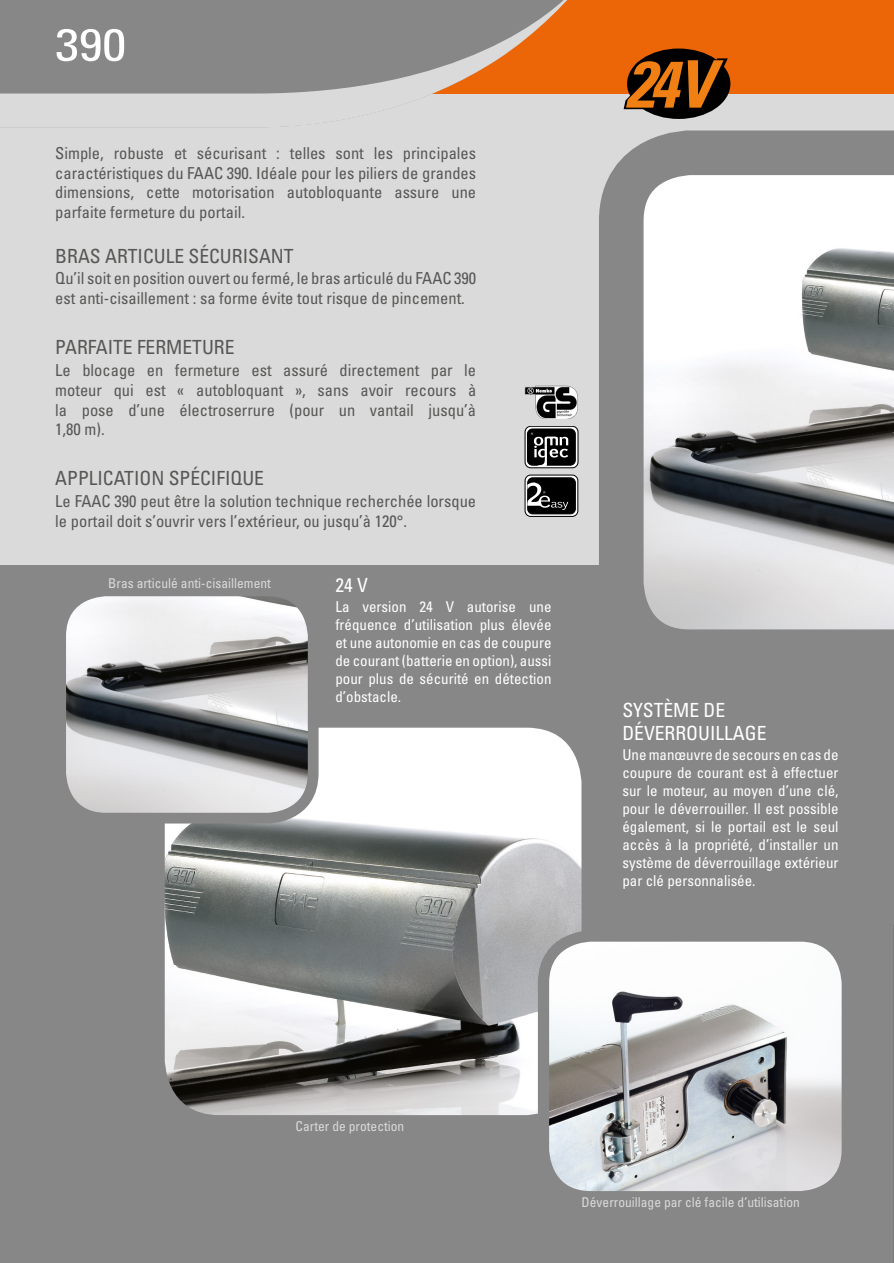
<style>
.page{position:relative;width:894px;height:1263px;background:#dadada}
.page>*{position:absolute;margin:0;border:0;box-sizing:border-box;transform-origin:0 0}
.t1{font:condensed 45px "Univers LT Std";color:#fff;scale:1.18 1}
.t2{font:condensed 19.5px "Univers LT Std";color:#575756}
.t3{font:condensed 19.5px/23.4px "Univers LT Std";color:#fff}
.t4{font:condensed 16.5px/19.8px "Univers LT Std";color:#575756;text-align:justify}
.t5{font:condensed 15px/18px "Univers LT Std";color:#fff;text-align:justify}
.t6{font:condensed 13.5px "Univers LT Std";color:#dadada}
</style>
<div class="page">
<div style="left:0;top:566px;width:894px;height:697px;background:#878787"></div>
<div style="left:0;top:0;width:894px;height:94px;background:#ec6608"></div>
<svg style="left:0;top:0;width:567px;height:128px;fill:#878787"></svg>
<div style="left:627px;top:49px;width:103px;height:70px;background:#000;border-radius:50%"></div>
<svg style="left:624px;top:58px;width:104px;height:52px"></svg>
<svg style="left:599px;top:130px;width:295px;height:500px;background:#bbbcbc"></svg>
<img style="left:166px;top:729px;width:414px;height:385px">
<div style="left:150px;top:713px;width:446px;height:417px;border:15px solid #878787;border-radius:62px"></div>
<img style="left:548px;top:936px;width:293px;height:254px">
<div style="left:538px;top:930px;width:315px;height:272px;border:11px solid #878787;border-radius:47px"></div>
<img style="left:67px;top:597px;width:246px;height:221px">
<div style="left:55px;top:585px;width:264px;height:238px;border:11px solid #878787;border-radius:45px"></div>
<svg style="left:893px;top:925px;width:1px;height:338px"></svg>
<img style="left:525px;top:386px;width:53px;height:33px">
<svg style="left:525px;top:426px;width:53px;height:42px"></svg>
<div style="left:525px;top:426px;width:53px;height:42px;border:1px solid #000;border-radius:6px"></div>
<div style="left:527px;top:429px;width:48px;height:36px;background:#000;border-radius:5px"></div>
<div style="left:527px;top:429px;width:48px;height:36px;border:1px solid #000;border-radius:5px"></div>
<svg style="left:531px;top:433px;width:37px;height:34px"></svg>
<svg style="left:525px;top:475px;width:53px;height:41px"></svg>
<div style="left:525px;top:475px;width:53px;height:42px;border:1px solid #000;border-radius:6px"></div>
<div style="left:528px;top:478px;width:47px;height:36px;background:#000;border-radius:5px"></div>
<div style="left:528px;top:478px;width:47px;height:36px;border:1px solid #000;border-radius:5px"></div>
<svg style="left:527px;top:480px;width:41px;height:30px"></svg>
<h1 class="t1" style="left:55px;top:16px;width:61px">390</h1>
<p class="t4" style="left:55px;top:143px;width:422px">Simple, robuste et sécurisant : telles sont les principales caractéristiques du FAAC 390. Idéale pour les piliers de grandes dimensions, cette motorisation autobloquante assure une parfaite fermeture du portail.</p>
<p class="t2" style="left:55px;top:243px;width:240px">BRAS ARTICULE SÉCURISANT</p>
<p class="t4" style="left:55px;top:268px;width:422px">Qu’il soit en position ouvert ou fermé, le bras articulé du FAAC 390 est anti-cisaillement : sa forme évite tout risque de pincement.</p>
<p class="t2" style="left:55px;top:335px;width:181px">PARFAITE FERMETURE</p>
<p class="t4" style="left:55px;top:360px;width:422px">Le blocage en fermeture est assuré directement par le moteur qui est « autobloquant », sans avoir recours à la pose d’une électroserrure (pour un vantail jusqu’à 1,80 m).</p>
<p class="t2" style="left:55px;top:466px;width:210px">APPLICATION SPÉCIFIQUE</p>
<p class="t4" style="left:55px;top:491px;width:422px">Le FAAC 390 peut être la solution technique recherchée lorsque le portail doit s’ouvrir vers l’extérieur, ou jusqu’à 120°.</p>
<p class="t6" style="left:108px;top:574px;width:164px">Bras articulé anti-cisaillement</p>
<p class="t3" style="left:335px;top:573px;width:34px">24 V</p>
<p class="t5" style="left:335px;top:598px;width:218px">La version 24 V autorise une fréquence d’utilisation plus élevée et une autonomie en cas de coupure de courant (batterie en option), aussi pour plus de sécurité en détection d’obstacle.</p>
<p class="t3" style="left:622px;top:698px;width:146px">SYSTÈME DE<br>DÉVERROUILLAGE</p>
<p class="t5" style="left:622px;top:746px;width:218px">Une manœuvre de secours en cas de coupure de courant est à effectuer sur le moteur, au moyen d’une clé, pour le déverrouiller. Il est possible également, si le portail est le seul accès à la propriété, d’installer un système de déverrouillage extérieur par clé personnalisée.</p>
<p class="t6" style="left:296px;top:1118px;width:110px">Carter de protection</p>
<p class="t6" style="left:582px;top:1193px;width:220px">Déverrouillage par clé facile d’utilisation</p>
</div>
